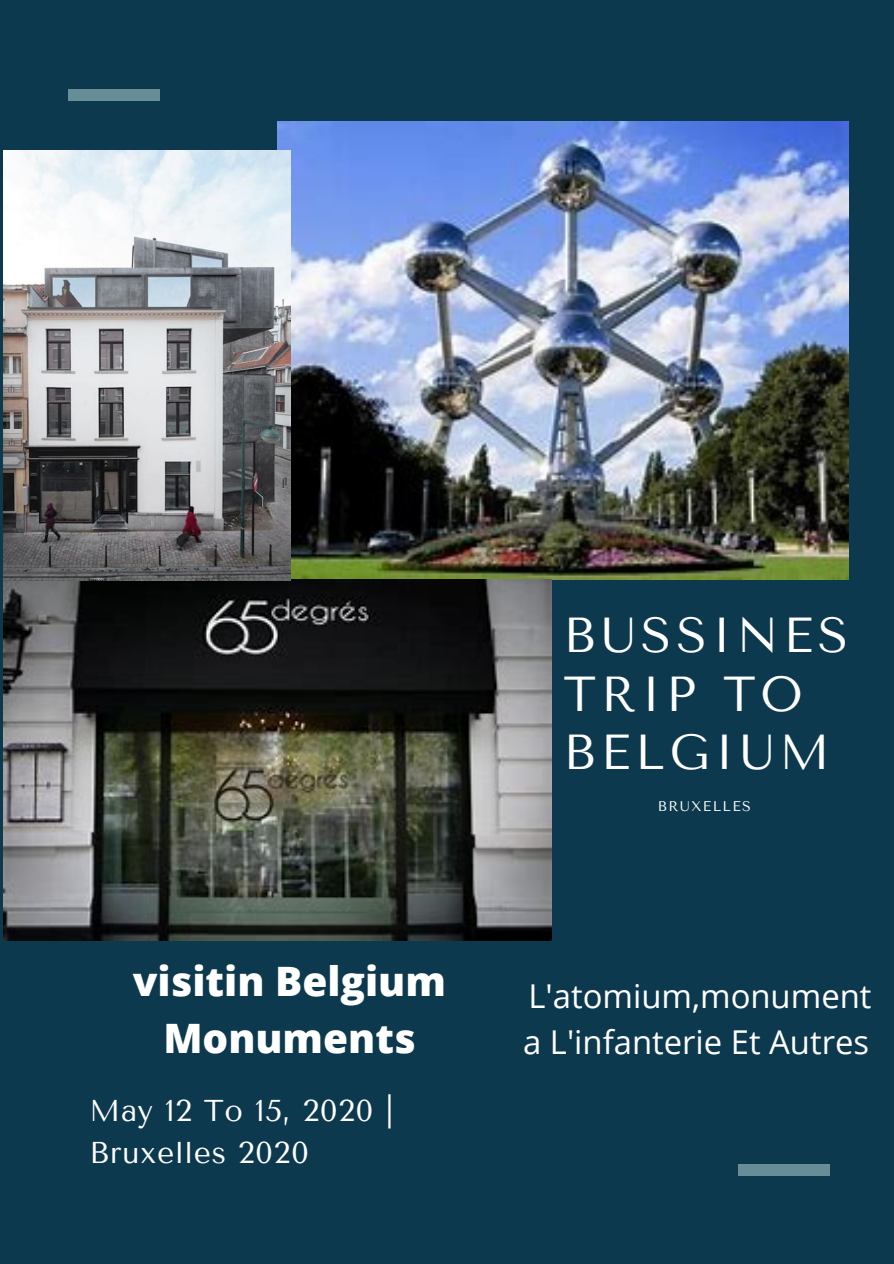
<style>
.page{position:relative;width:894px;height:1264px;background:#fff}
.page>*{position:absolute;margin:0;border:0;box-sizing:border-box;transform-origin:0 0}
.t1{font:48.9px/58.3px "Tenor Sans";letter-spacing:.1em;color:#fff}
.t2{font:800 40.5px/56.2px "Open Sans";color:#fff;text-align:center}
.t3{font:32.85px/45.9px "Open Sans";color:#fff}
.t4{font:30px/41.7px "Tenor Sans";letter-spacing:.025em;color:#fff}
.t5{font:13.95px "Tenor Sans";letter-spacing:.1em;color:#fff}
</style>
<div class="page">
<div style="left:0;top:0;width:893px;height:1263px;background:#0c394d"></div>
<div style="left:68px;top:89px;width:91px;height:12px;background:#678e97"></div>
<div style="left:737px;top:1163px;width:91px;height:12px;background:#678e97"></div>
<img style="left:277px;top:122px;width:571px;height:457px">
<img style="left:4px;top:579px;width:547px;height:361px">
<img style="left:4px;top:151px;width:286px;height:429px">
<p class="t2" style="left:133px;top:952px;width:314px">visitin Belgium<br>Monuments</p>
<p class="t4" style="left:89px;top:1089px;width:306px">May 12 To 15, 2020 |<br>Bruxelles 2020</p>
<h1 class="t1" style="left:563px;top:606px;width:286px">BUSSINES<br>TRIP TO<br>BELGIUM</h1>
<p class="t5" style="left:657px;top:798px;width:94px">BRUXELLES</p>
<p class="t3" style="left:523px;top:972px;width:350px">L'atomium,monument a L'infanterie Et Autres</p>
</div>
